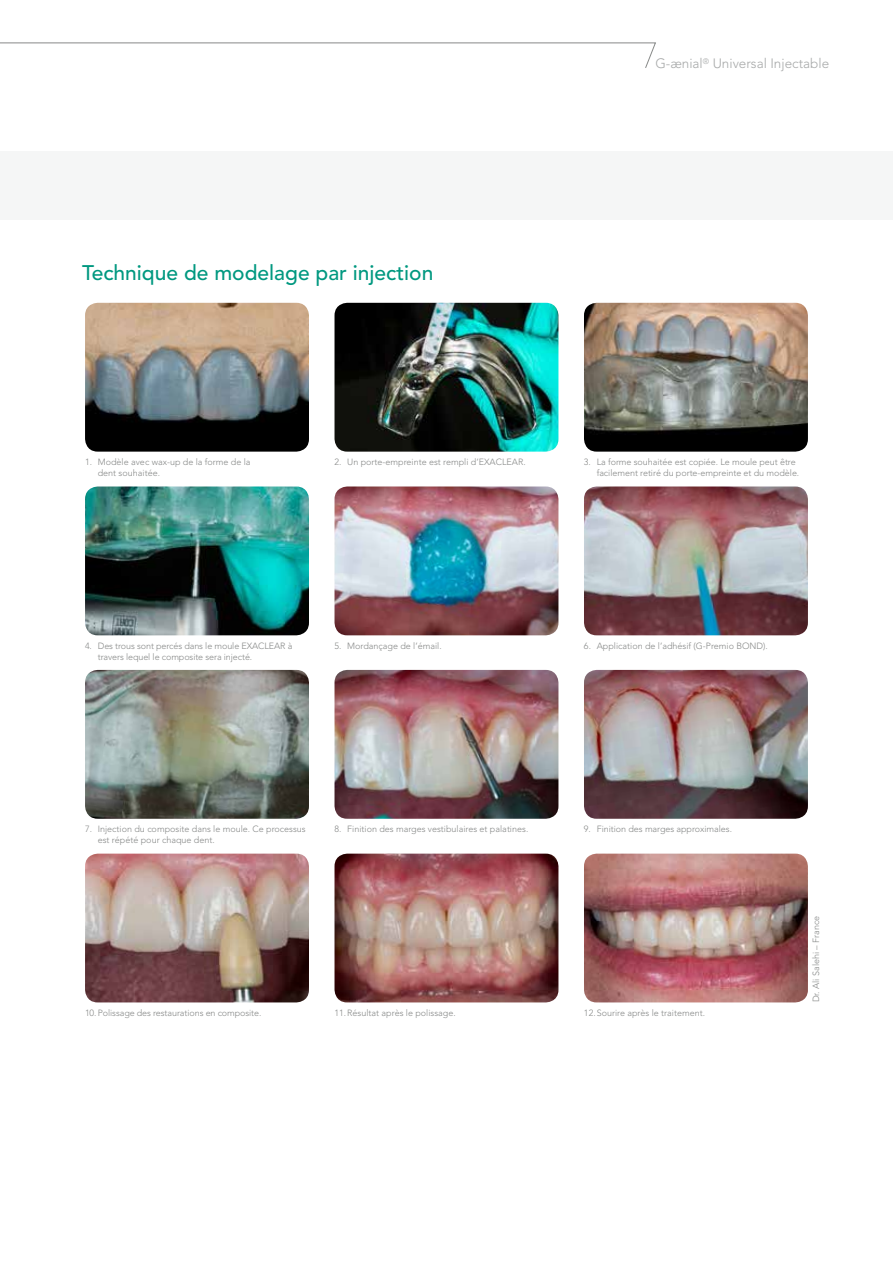
<style>
.page{position:relative;width:893px;height:1263px;background:#fff}
.page>*{position:absolute;margin:0;border:0;box-sizing:border-box;transform-origin:0 0}
.t1{font:500 21px "Avenir";color:#009880}
.t2{font:300 13.5px "Avenir";color:#a7a9a9}
.t3{font:300 9px/10.8px "Avenir";color:#878988}
</style>
<div class="page">
<div style="left:0;top:151px;width:893px;height:68px;background:#f5f6f6"></div>
<svg style="left:0;top:42px;width:656px;height:26px"></svg>
<img style="left:85px;top:303px;width:224px;height:149px">
<img style="left:85px;top:670px;width:224px;height:149px">
<img style="left:85px;top:486px;width:224px;height:149px">
<img style="left:85px;top:854px;width:224px;height:148px">
<img style="left:334px;top:486px;width:224px;height:149px">
<img style="left:334px;top:854px;width:224px;height:148px">
<img style="left:334px;top:303px;width:224px;height:149px">
<img style="left:334px;top:670px;width:224px;height:149px">
<img style="left:584px;top:303px;width:224px;height:149px">
<img style="left:584px;top:670px;width:224px;height:149px">
<img style="left:584px;top:486px;width:224px;height:149px">
<img style="left:584px;top:854px;width:224px;height:148px">
<h2 class="t2" style="left:655px;top:55px;width:175px">G-ænial<sup>®</sup> Universal Injectable</h2>
<h1 class="t1" style="left:82px;top:260px;width:353px">Technique de modelage par injection</h1>
<p class="t3" style="left:98px;top:457px;width:154px;text-indent:-13px">1. Modèle avec wax-up de la forme de la dent souhaitée.</p>
<p class="t3" style="left:334px;top:457px;width:193px">2. Un porte-empreinte est rempli d’EXACLEAR.</p>
<p class="t3" style="left:597px;top:457px;width:204px;text-indent:-13px">3. La forme souhaitée est copiée. Le moule peut être facilement retiré du porte-empreinte et du modèle.</p>
<p class="t3" style="left:98px;top:640px;width:196px;text-indent:-13px">4. Des trous sont percés dans le moule EXACLEAR à travers lequel le composite sera injecté.</p>
<p class="t3" style="left:334px;top:640px;width:109px">5. Mordançage de l’émail.</p>
<p class="t3" style="left:584px;top:640px;width:185px">6. Application de l’adhésif (G-Premio BOND).</p>
<p class="t3" style="left:98px;top:824px;width:209px;text-indent:-13px">7. Injection du composite dans le moule. Ce processus est répété pour chaque dent.</p>
<p class="t3" style="left:334px;top:824px;width:195px">8. Finition des marges vestibulaires et palatines.</p>
<p class="t3" style="left:584px;top:824px;width:150px">9. Finition des marges approximales.</p>
<p class="t3" style="left:85px;top:1007px;width:178px">10.Polissage des restaurations en composite.</p>
<p class="t3" style="left:334px;top:1007px;width:123px">11.Résultat après le polissage.</p>
<p class="t3" style="left:584px;top:1007px;width:123px">12.Sourire après le traitement.</p>
<p class="t3" style="left:810px;top:1002px;width:88px;rotate:-90deg">Dr. Ali Salehi – France</p>
</div>
